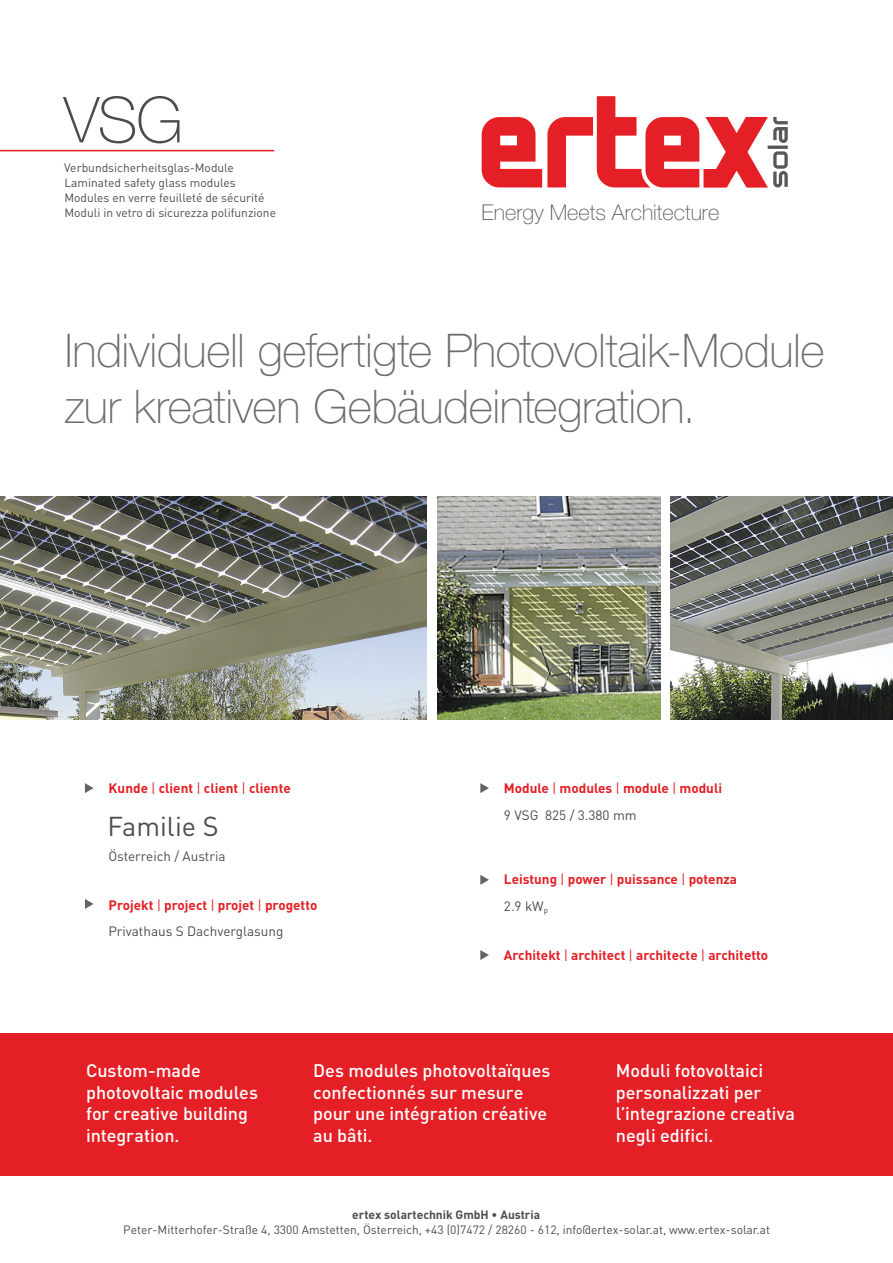
<style>
.page{position:relative;width:893px;height:1263px;background:#fff}
.page>*{position:absolute;margin:0;border:0;box-sizing:border-box;transform-origin:0 0}
.t1{font:100 63.45px "Helvetica Neue LT Pro";color:#4b4c4d}
.t2{font:100 46.5px/55.8px "Helvetica Neue LT Pro";letter-spacing:-.01em;color:#6c6d70}
.t3{font:27px "DIN";color:#4b4c4d}
.t4{font:100 21.75px "Helvetica Neue LT Pro";color:#57585a}
.t5{font:500 18px/21.6px "DIN";letter-spacing:-.005em;color:#fff}
.t6{font:700 13.5px/26.7px "DIN";color:#e41f25}
.t7{font:13.5px "DIN";color:#4b4c4d}
.t8{font:12px/15px "DIN";color:#4b4c4d}
.t9{font:700 12px "DIN";color:#4b4c4d}
.s1{font-weight:400}
.s2{font-weight:400;color:#4b4c4d}
</style>
<div class="page">
<img style="left:438px;top:496px;width:222px;height:223px">
<svg style="left:482px;top:96px;width:306px;height:92px"></svg>
<img style="left:670px;top:496px;width:223px;height:223px">
<img style="left:0;top:496px;width:426px;height:223px">
<svg style="left:85px;top:783px;width:9px;height:10px"></svg>
<svg style="left:85px;top:899px;width:9px;height:10px"></svg>
<svg style="left:480px;top:783px;width:9px;height:10px"></svg>
<svg style="left:480px;top:875px;width:9px;height:10px"></svg>
<svg style="left:480px;top:950px;width:9px;height:10px"></svg>
<hr style="left:0;top:150px;width:274px;height:1px;background:#e41f25">
<div style="left:0;top:1033px;width:893px;height:143px;background:#e41f25"></div>
<h1 class="t1" style="left:64px;top:84px;width:121px">VSG</h1>
<p class="t8" style="left:64px;top:160px;width:213px">Verbundsicherheitsglas-Module Laminated safety glass modules Modules en verre feuilleté de sécurité Moduli in vetro di sicurezza polifunzione</p>
<h3 class="t4" style="left:482px;top:199px;width:239px">Energy Meets Architecture</h3>
<h2 class="t2" style="left:65px;top:323px;width:761px">Individuell gefertigte Photovoltaik-Module zur kreativen Gebäudeintegration.</h2>
<p class="t6" style="left:109px;top:774px;width:184px">Kunde <span class="s1">|</span> client <span class="s1">|</span> client <span class="s1">|</span> cliente</p>
<h3 class="t3" style="left:107px;top:809px;width:113px">Familie S</h3>
<p class="t7" style="left:108px;top:848px;width:119px">Österreich / Austria</p>
<p class="t6" style="left:108px;top:891px;width:211px">Projekt <span class="s1">|</span> project <span class="s1">|</span> projet <span class="s1">|</span> progetto<br><span class="s2">Privathaus S Dachverglasung</span></p>
<p class="t6" style="left:504px;top:774px;width:220px">Module <span class="s1">|</span> modules <span class="s1">|</span> module <span class="s1">|</span> moduli<br><span class="s2">9 VSG 825 / 3.380 mm</span></p>
<p class="t6" style="left:504px;top:866px;width:235px">Leistung <span class="s1">|</span> power <span class="s1">|</span> puissance <span class="s1">|</span> potenza<br><span class="s2">2.9 kW</span><sub>p</sub></p>
<p class="t6" style="left:504px;top:941px;width:266px">Architekt <span class="s1">|</span> architect <span class="s1">|</span> architecte <span class="s1">|</span> architetto</p>
<h3 class="t5" style="left:86px;top:1059px;width:173px">Custom-made photovoltaic modules for creative building integration.</h3>
<h3 class="t5" style="left:313px;top:1059px;width:239px">Des modules photovoltaïques confectionnés sur mesure pour une intégration créative au bâti.</h3>
<h3 class="t5" style="left:616px;top:1059px;width:181px">Moduli fotovoltaici personalizzati per l’integrazione creativa negli edifici.</h3>
<p class="t9" style="left:352px;top:1207px;width:189px">ertex solartechnik GmbH • Austria</p>
<p class="t8" style="left:123px;top:1222px;width:648px">Peter-Mitterhofer-Straße 4, 3300 Amstetten, Österreich, +43 (0)7472 / 28260 - 612, info@ertex-solar.at, www.ertex-solar.at</p>
</div>
